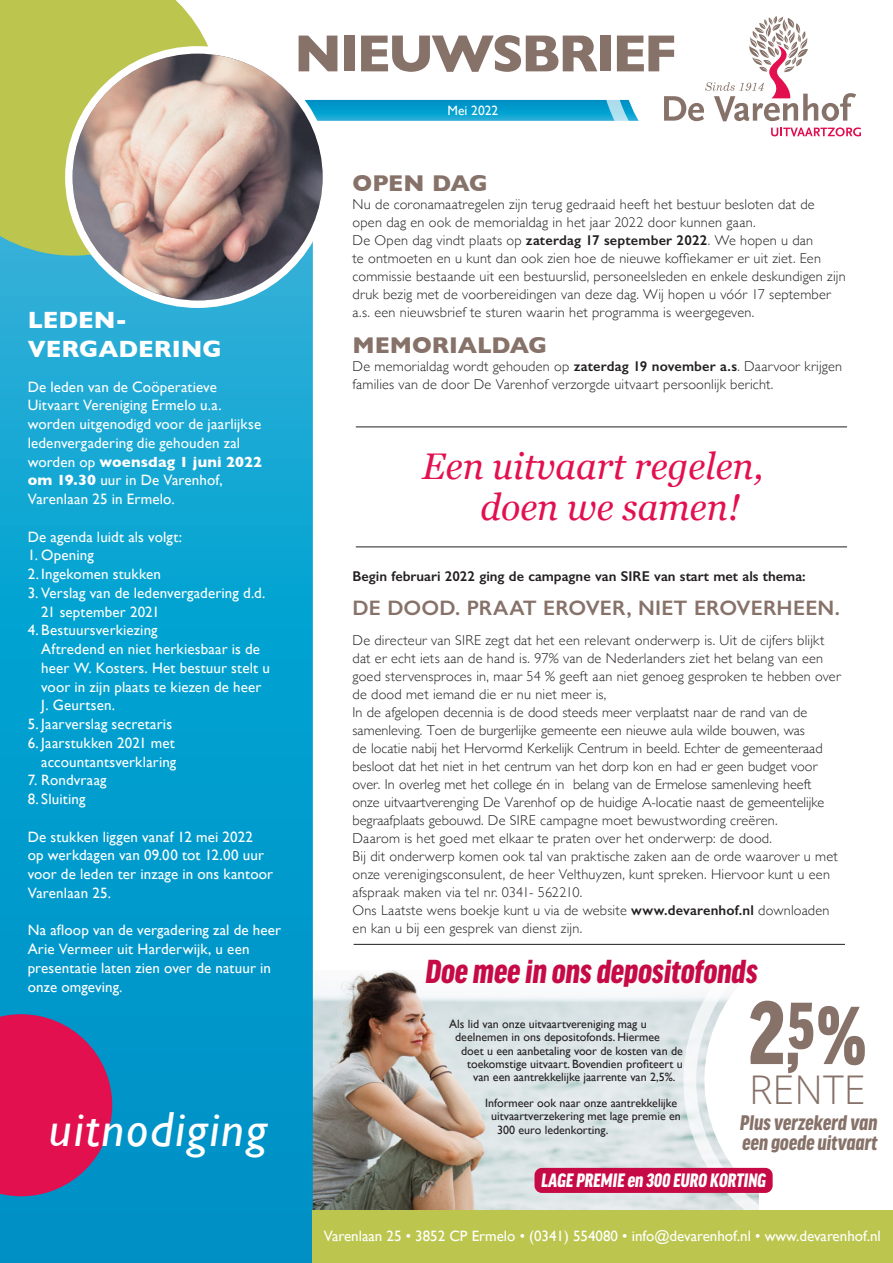
<style>
.page{position:relative;width:893px;height:1263px;background:#fff}
.page>*{position:absolute;margin:0;border:0;box-sizing:border-box;transform-origin:0 0}
.Normaal{font:900 condensed 95.4px "Good Headline Pro";color:#877269}
.Normaal-2{font:700 52.95px "Gill Sans";letter-spacing:-.05em;color:#877269}
.t1{font:italic 49.35px "Gill Sans";letter-spacing:.04em;color:#fff}
.Normaal-3{font:300 39.6px "Open Sans";color:#877269}
.t2{font:italic 37.05px "Georgia";color:#e2104f}
.t3{font:italic 900 condensed 35.4px "Good Headline Pro";color:#c60a45}
.Normaal-4{font:700 24px/28.8px "Gill Sans";color:#fff}
.Normaal-5{font:700 23.25px "Gill Sans";letter-spacing:-.005em;color:#877269}
.t4{font:italic 900 condensed 22.5px "Good Headline Pro";color:#877269}
.Normaal-6{font:600 21px "Gill Sans";letter-spacing:.01em;color:#877269}
.t5{font:italic 900 condensed 20.7px "Good Headline Pro";color:#fff}
.t6{font:15px/18.8px "Gill Sans";letter-spacing:.01em;color:#fff}
.Normaal-7{font:300 14.25px/18px "Gill Sans";letter-spacing:.01em;color:#231f20}
.Normaal-8{font:600 14.25px "Gill Sans";color:#231f20}
.t7{font:13.5px "Gill Sans";color:#fff}
.t8{font:12px/13.2px "Gill Sans";color:#231f20;text-align:center}
.s1{font-weight:700}
.s2{font-weight:600}
.s3{font-size:87.45px}
</style>
<div class="page">
<img style="left:313px;top:970px;width:370px;height:240px">
<svg style="left:683px;top:943px;width:162px;height:267px"></svg>
<div style="left:534px;top:1168px;width:239px;height:25px;background:#c60a45;border-radius:7px"></div>
<svg style="left:0;top:256px;width:313px;height:1007px;background:#089ece"></svg>
<svg style="left:286px;top:100px;width:365px;height:21px;background:#0b9ece"></svg>
<div style="left:0;top:0;width:208px;height:256px;background:#bcc64e"></div>
<img style="left:73px;top:54px;width:250px;height:246px">
<div style="left:65px;top:46px;width:265px;height:262px;border:8px solid #fff;border-radius:50%"></div>
<svg style="left:598px;top:99px;width:263px;height:38px"></svg>
<svg style="left:771px;top:127px;width:90px;height:9px"></svg>
<svg style="left:664px;top:16px;width:192px;height:105px"></svg>
<svg style="left:0;top:1014px;width:112px;height:182px;background:#ba2764"></svg>
<div style="left:313px;top:1210px;width:580px;height:53px;background:#bcc64e"></div>
<hr style="left:356px;top:426px;width:491px;height:1px;background:#231f20">
<hr style="left:356px;top:546px;width:491px;height:1px;background:#231f20">
<hr style="left:354px;top:944px;width:491px;height:1px;background:#231f20">
<p class="Normaal-2" style="left:294px;top:11px;width:384px">NIEUWSBRIEF</p>
<p class="t7" style="left:447px;top:102px;width:52px">Mei 2022</p>
<p class="Normaal-4" style="left:28px;top:305px;width:195px">LEDEN-<br>VERGADERING</p>
<p class="t6" style="left:28px;top:377px;width:236px">De leden van de Coöperatieve<br>Uitvaart Vereniging Ermelo u.a. worden uitgenodigd voor de jaarlijkse ledenvergadering die gehouden zal worden op <span class="s1">woensdag 1 juni 2022 om 19.30</span> uur in De Varenhof,<br>Varenlaan 25 in Ermelo.</p>
<p class="t6" style="left:28px;top:527px;width:156px">De agenda luidt als volgt:</p>
<p class="t6" style="left:28px;top:546px;width:68px">1. Opening</p>
<p class="t6" style="left:28px;top:564px;width:135px">2. Ingekomen stukken</p>
<p class="t6" style="left:41px;top:583px;width:226px;text-indent:-14px">3. Verslag van de ledenvergadering d.d.<br>21 september 2021</p>
<p class="t6" style="left:41px;top:621px;width:230px;text-indent:-14px">4. Bestuursverkiezing<br>Aftredend en niet herkiesbaar is de heer W. Kosters. Het bestuur stelt u voor in zijn plaats te kiezen de heer<br>J. Geurtsen.</p>
<p class="t6" style="left:28px;top:714px;width:146px">5. Jaarverslag secretaris</p>
<p class="t6" style="left:28px;top:733px;width:150px;text-align:right">6. Jaarstukken 2021 met accountantsverklaring</p>
<p class="t6" style="left:28px;top:771px;width:80px">7. Rondvraag</p>
<p class="t6" style="left:28px;top:789px;width:59px">8. Sluiting</p>
<p class="t6" style="left:28px;top:827px;width:247px">De stukken liggen vanaf 12 mei 2022<br>op werkdagen van 09.00 tot 12.00 uur voor de leden ter inzage in ons kantoor<br>Varenlaan 25.</p>
<p class="t6" style="left:28px;top:921px;width:255px">Na afloop van de vergadering zal de heer<br>Arie Vermeer uit Harderwijk, u een presentatie laten zien over de natuur in onze omgeving.</p>
<p class="t1" style="left:49px;top:1101px;width:220px">uitnodiging</p>
<p class="Normaal-5" style="left:353px;top:165px;width:137px">OPEN DAG</p>
<p class="Normaal-7" style="left:353px;top:195px;width:464px">Nu de coronamaatregelen zijn terug gedraaid heeft het bestuur besloten dat de open dag en ook de memorialdag in het jaar 2022 door kunnen gaan.</p>
<p class="Normaal-7" style="left:353px;top:231px;width:495px">De Open dag vindt plaats op <span class="s2">zaterdag 17 september 2022</span>. We hopen u dan<br>te ontmoeten en u kunt dan ook zien hoe de nieuwe koffiekamer er uit ziet. Een commissie bestaande uit een bestuurslid, personeelsleden en enkele deskundigen zijn druk bezig met de voorbereidingen van deze dag. Wij hopen u vóór 17 september a.s. een nieuwsbrief te sturen waarin het programma is weergegeven.</p>
<p class="Normaal-5" style="left:353px;top:327px;width:196px">MEMORIALDAG</p>
<p class="Normaal-7" style="left:353px;top:357px;width:491px">De memorialdag wordt gehouden op <span class="s2">zaterdag 19 november a.s</span>. Daarvoor krijgen families van de door De Varenhof verzorgde uitvaart persoonlijk bericht.</p>
<p class="t2" style="left:422px;top:439px;width:343px">Een uitvaart regelen,</p>
<p class="t2" style="left:480px;top:480px;width:261px">doen we samen!</p>
<p class="Normaal-8" style="left:353px;top:568px;width:455px">Begin februari 2022 ging de campagne van SIRE van start met als thema:</p>
<p class="Normaal-6" style="left:353px;top:595px;width:489px">DE DOOD. PRAAT EROVER, NIET EROVERHEEN.</p>
<p class="Normaal-7" style="left:353px;top:630px;width:490px">De directeur van SIRE zegt dat het een relevant onderwerp is. Uit de cijfers blijkt dat er echt iets aan de hand is. 97% van de Nederlanders ziet het belang van een goed stervensproces in, maar 54 % geeft aan niet genoeg gesproken te hebben over de dood met iemand die er nu niet meer is,</p>
<p class="Normaal-7" style="left:353px;top:702px;width:473px">In de afgelopen decennia is de dood steeds meer verplaatst naar de rand van de samenleving. Toen de burgerlijke gemeente een nieuwe aula wilde bouwen, was<br>de locatie nabij het Hervormd Kerkelijk Centrum in beeld. Echter de gemeenteraad besloot dat het niet in het centrum van het dorp kon en had er geen budget voor over. In overleg met het college én in belang van de Ermelose samenleving heeft onze uitvaartverenging De Varenhof op de huidige A-locatie naast de gemeentelijke begraafplaats gebouwd. De SIRE campagne moet bewustwording creëren.<br>Daarom is het goed met elkaar te praten over het onderwerp: de dood.</p>
<p class="Normaal-7" style="left:353px;top:846px;width:487px">Bij dit onderwerp komen ook tal van praktische zaken aan de orde waarover u met onze verenigingsconsulent, de heer Velthuyzen, kunt spreken. Hiervoor kunt u een afspraak maken via tel nr. 0341- 562210.</p>
<p class="Normaal-7" style="left:353px;top:900px;width:478px">Ons Laatste wens boekje kunt u via de website <span class="s2">www.devarenhof.nl</span> downloaden en kan u bij een gesprek van dienst zijn.</p>
<p class="t3" style="left:426px;top:955px;width:333px">Doe mee in ons depositofonds</p>
<p class="t8" style="left:449px;top:1017px;width:199px">Als lid van onze uitvaartvereniging mag u</p>
<p class="t8" style="left:455px;top:1030px;width:206px">deelnemen in ons depositofonds. Hiermee</p>
<p class="t8" style="left:461px;top:1044px;width:223px">doet u een aanbetaling voor de kosten van de</p>
<p class="t8" style="left:467px;top:1057px;width:217px">toekomstige uitvaart. Bovendien profiteert u</p>
<p class="t8" style="left:473px;top:1070px;width:204px">van een aantrekkelijke jaarrente van 2,5%.</p>
<p class="t8" style="left:485px;top:1096px;width:197px">Informeer ook naar onze aantrekkelijke uitvaartverzekering met lage premie en</p>
<p class="t8" style="left:497px;top:1123px;width:113px">300 euro ledenkorting.</p>
<p class="Normaal" style="left:748px;top:988px;width:119px">2,<sup>5</sup><span class="s3">%</span></p>
<p class="Normaal-3" style="left:749px;top:1063px;width:118px">RENTE</p>
<p class="t4" style="left:740px;top:1112px;width:139px">Plus verzekerd van</p>
<p class="t4" style="left:742px;top:1132px;width:136px">een goede uitvaart</p>
<p class="t5" style="left:541px;top:1170px;width:226px">LAGE PREMIE en 300 EURO KORTING</p>
<p class="t6" style="left:324px;top:1226px;width:559px">Varenlaan 25 • 3852 CP Ermelo • (0341) 554080 • info@devarenhof.nl • www.devarenhof.nl</p>
</div>
